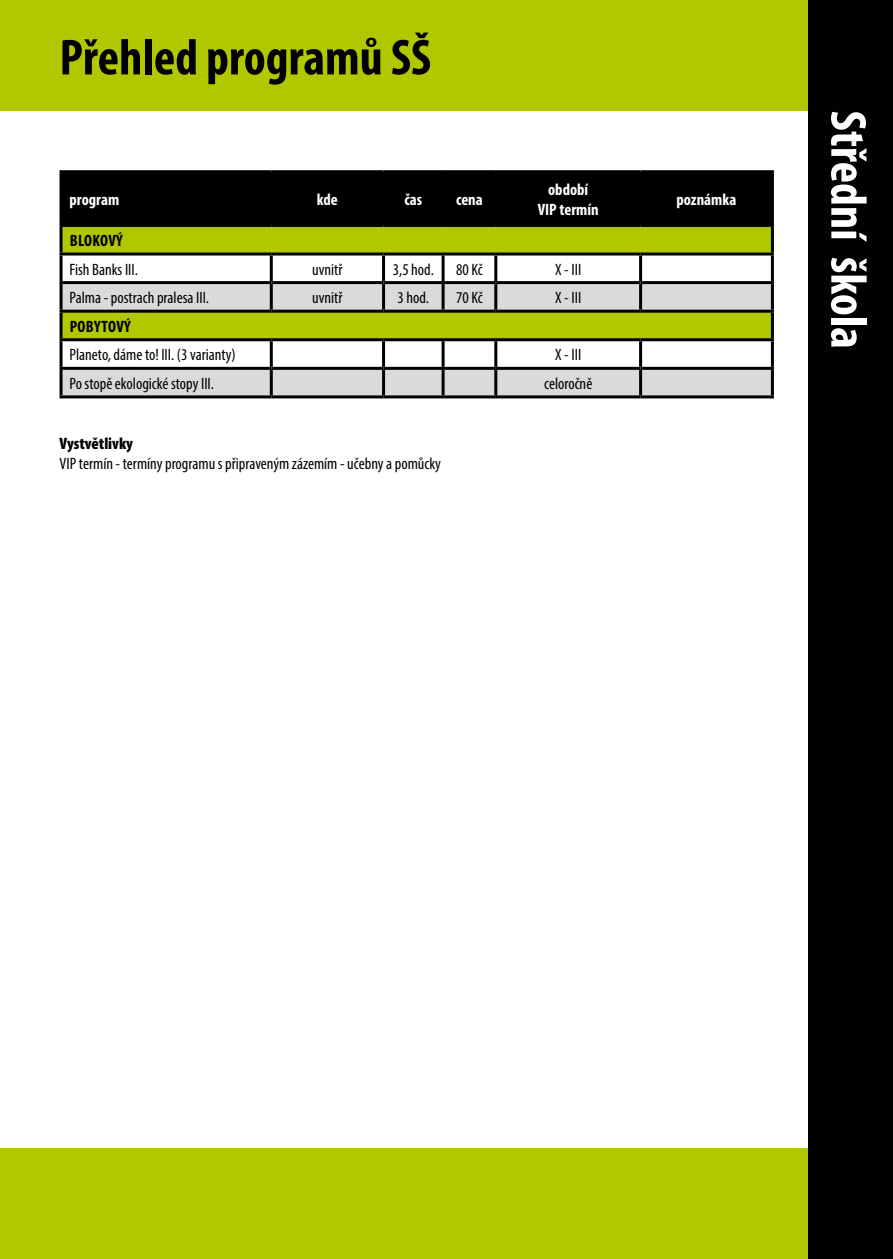
<style>
.page{position:relative;width:893px;height:1259px;background:#fff}
.page>*{position:absolute;margin:0;border:0;box-sizing:border-box;transform-origin:0 0}
.t1{font:700 condensed 51px "Myriad Pro";color:#010101}
.t2{font:700 condensed 51px "Myriad Pro";color:#fff}
.t3{font:condensed 16.5px "Myriad Pro";color:#000}
.t4{font:700 condensed 16.5px/19.8px "Myriad Pro";color:#fff;text-align:center}
.t5{font:700 condensed 16.5px "Myriad Pro";letter-spacing:.02em;color:#000}
.t6{font:900 condensed 16.5px "Myriad Pro";color:#000}
</style>
<div class="page">
<div style="left:0;top:1148px;width:893px;height:111px;background:#b1c800"></div>
<div style="left:0;top:0;width:893px;height:111px;background:#b1c800"></div>
<div style="left:808px;top:0;width:85px;height:1259px;background:#010101"></div>
<div style="left:63px;top:173px;width:708px;height:51px;background:#000"></div>
<div style="left:61px;top:225px;width:711px;height:29px;background:#b1c800"></div>
<svg style="left:63px;top:255px;width:708px;height:26px"></svg>
<svg style="left:63px;top:284px;width:708px;height:111px;fill:#d9dadb"></svg>
<div style="left:61px;top:311px;width:711px;height:29px;background:#b1c800"></div>
<hr style="left:60px;top:170px;width:211px;height:3px;background:#000">
<hr style="left:60px;top:173px;width:3px;height:51px;background:#000">
<hr style="left:271px;top:170px;width:113px;height:3px;background:#000">
<hr style="left:270px;top:173px;width:3px;height:51px;background:#000">
<hr style="left:384px;top:170px;width:59px;height:3px;background:#000">
<hr style="left:382px;top:173px;width:3px;height:51px;background:#000">
<hr style="left:443px;top:170px;width:53px;height:3px;background:#000">
<hr style="left:442px;top:173px;width:3px;height:51px;background:#000">
<hr style="left:496px;top:170px;width:145px;height:3px;background:#000">
<hr style="left:494px;top:173px;width:3px;height:51px;background:#000">
<hr style="left:641px;top:170px;width:133px;height:3px;background:#000">
<hr style="left:639px;top:173px;width:3px;height:51px;background:#000">
<hr style="left:771px;top:173px;width:3px;height:51px;background:#000">
<hr style="left:60px;top:224px;width:211px;height:3px;background:#000">
<hr style="left:60px;top:227px;width:3px;height:25px;background:#000">
<hr style="left:271px;top:224px;width:113px;height:3px;background:#000">
<hr style="left:384px;top:224px;width:59px;height:3px;background:#000">
<hr style="left:443px;top:224px;width:53px;height:3px;background:#000">
<hr style="left:496px;top:224px;width:145px;height:3px;background:#000">
<hr style="left:641px;top:224px;width:133px;height:3px;background:#000">
<hr style="left:771px;top:227px;width:3px;height:25px;background:#000">
<hr style="left:60px;top:252px;width:211px;height:3px;background:#000">
<hr style="left:60px;top:255px;width:3px;height:26px;background:#000">
<hr style="left:271px;top:252px;width:113px;height:3px;background:#000">
<hr style="left:270px;top:255px;width:3px;height:26px;background:#000">
<hr style="left:384px;top:252px;width:59px;height:3px;background:#000">
<hr style="left:382px;top:255px;width:3px;height:26px;background:#000">
<hr style="left:443px;top:252px;width:53px;height:3px;background:#000">
<hr style="left:442px;top:255px;width:3px;height:26px;background:#000">
<hr style="left:496px;top:252px;width:145px;height:3px;background:#000">
<hr style="left:494px;top:255px;width:3px;height:26px;background:#000">
<hr style="left:641px;top:252px;width:133px;height:3px;background:#000">
<hr style="left:639px;top:255px;width:3px;height:26px;background:#000">
<hr style="left:771px;top:255px;width:3px;height:26px;background:#000">
<hr style="left:60px;top:281px;width:211px;height:3px;background:#000">
<hr style="left:60px;top:284px;width:3px;height:26px;background:#000">
<hr style="left:271px;top:281px;width:113px;height:3px;background:#000">
<hr style="left:270px;top:284px;width:3px;height:26px;background:#000">
<hr style="left:384px;top:281px;width:59px;height:3px;background:#000">
<hr style="left:382px;top:284px;width:3px;height:26px;background:#000">
<hr style="left:443px;top:281px;width:53px;height:3px;background:#000">
<hr style="left:442px;top:284px;width:3px;height:26px;background:#000">
<hr style="left:496px;top:281px;width:145px;height:3px;background:#000">
<hr style="left:494px;top:284px;width:3px;height:26px;background:#000">
<hr style="left:641px;top:281px;width:133px;height:3px;background:#000">
<hr style="left:639px;top:284px;width:3px;height:26px;background:#000">
<hr style="left:771px;top:284px;width:3px;height:26px;background:#000">
<hr style="left:60px;top:310px;width:211px;height:3px;background:#000">
<hr style="left:60px;top:313px;width:3px;height:25px;background:#000">
<hr style="left:271px;top:310px;width:113px;height:3px;background:#000">
<hr style="left:384px;top:310px;width:59px;height:3px;background:#000">
<hr style="left:443px;top:310px;width:53px;height:3px;background:#000">
<hr style="left:496px;top:310px;width:145px;height:3px;background:#000">
<hr style="left:641px;top:310px;width:133px;height:3px;background:#000">
<hr style="left:771px;top:313px;width:3px;height:25px;background:#000">
<hr style="left:60px;top:338px;width:211px;height:3px;background:#000">
<hr style="left:60px;top:341px;width:3px;height:26px;background:#000">
<hr style="left:271px;top:338px;width:113px;height:3px;background:#000">
<hr style="left:270px;top:341px;width:3px;height:26px;background:#000">
<hr style="left:384px;top:338px;width:59px;height:3px;background:#000">
<hr style="left:382px;top:341px;width:3px;height:26px;background:#000">
<hr style="left:443px;top:338px;width:53px;height:3px;background:#000">
<hr style="left:442px;top:341px;width:3px;height:26px;background:#000">
<hr style="left:496px;top:338px;width:145px;height:3px;background:#000">
<hr style="left:494px;top:341px;width:3px;height:26px;background:#000">
<hr style="left:641px;top:338px;width:133px;height:3px;background:#000">
<hr style="left:639px;top:341px;width:3px;height:26px;background:#000">
<hr style="left:771px;top:341px;width:3px;height:26px;background:#000">
<hr style="left:60px;top:367px;width:211px;height:3px;background:#000">
<hr style="left:60px;top:370px;width:3px;height:25px;background:#000">
<hr style="left:271px;top:367px;width:113px;height:3px;background:#000">
<hr style="left:270px;top:370px;width:3px;height:25px;background:#000">
<hr style="left:384px;top:367px;width:59px;height:3px;background:#000">
<hr style="left:382px;top:370px;width:3px;height:25px;background:#000">
<hr style="left:443px;top:367px;width:53px;height:3px;background:#000">
<hr style="left:442px;top:370px;width:3px;height:25px;background:#000">
<hr style="left:496px;top:367px;width:145px;height:3px;background:#000">
<hr style="left:494px;top:370px;width:3px;height:25px;background:#000">
<hr style="left:641px;top:367px;width:133px;height:3px;background:#000">
<hr style="left:639px;top:370px;width:3px;height:25px;background:#000">
<hr style="left:771px;top:370px;width:3px;height:25px;background:#000">
<hr style="left:60px;top:395px;width:211px;height:3px;background:#000">
<hr style="left:271px;top:395px;width:113px;height:3px;background:#000">
<hr style="left:384px;top:395px;width:59px;height:3px;background:#000">
<hr style="left:443px;top:395px;width:53px;height:3px;background:#000">
<hr style="left:496px;top:395px;width:145px;height:3px;background:#000">
<hr style="left:641px;top:395px;width:133px;height:3px;background:#000">
<h1 class="t1" style="left:60px;top:26px;width:373px">Přehled programů SŠ</h1>
<p class="t4" style="left:70px;top:189px;width:51px">program</p>
<p class="t4" style="left:317px;top:189px;width:22px">kde</p>
<p class="t4" style="left:404px;top:189px;width:19px">čas</p>
<p class="t4" style="left:456px;top:189px;width:28px">cena</p>
<p class="t4" style="left:538px;top:179px;width:62px">období<br>VIP termín</p>
<p class="t4" style="left:677px;top:189px;width:61px">poznámka</p>
<p class="t5" style="left:70px;top:230px;width:55px">Blokový</p>
<p class="t3" style="left:70px;top:259px;width:70px">Fish Banks III.</p>
<p class="t3" style="left:312px;top:259px;width:32px">uvnitř</p>
<p class="t3" style="left:393px;top:259px;width:43px">3,5 hod.</p>
<p class="t3" style="left:456px;top:259px;width:28px">80 Kč</p>
<p class="t3" style="left:555px;top:259px;width:28px">X - III</p>
<p class="t3" style="left:70px;top:288px;width:141px">Palma - postrach pralesa III.</p>
<p class="t3" style="left:312px;top:288px;width:32px">uvnitř</p>
<p class="t3" style="left:398px;top:288px;width:33px">3 hod.</p>
<p class="t3" style="left:456px;top:288px;width:28px">70 Kč</p>
<p class="t3" style="left:555px;top:288px;width:28px">X - III</p>
<p class="t5" style="left:70px;top:316px;width:63px">Pobytový</p>
<p class="t3" style="left:70px;top:345px;width:168px">Planeto, dáme to! III. (3 varianty)</p>
<p class="t3" style="left:555px;top:345px;width:28px">X - III</p>
<p class="t3" style="left:70px;top:373px;width:146px">Po stopě ekologické stopy III.</p>
<p class="t3" style="left:544px;top:373px;width:50px">celoročně</p>
<p class="t6" style="left:60px;top:435px;width:75px">Vystvětlivky</p>
<p class="t3" style="left:60px;top:454px;width:383px">VIP termín - termíny programu s připraveným zázemím - učebny a pomůcky</p>
<h1 class="t2" style="left:880px;top:111px;width:240px;rotate:90deg">Střední škola</h1>
</div>
